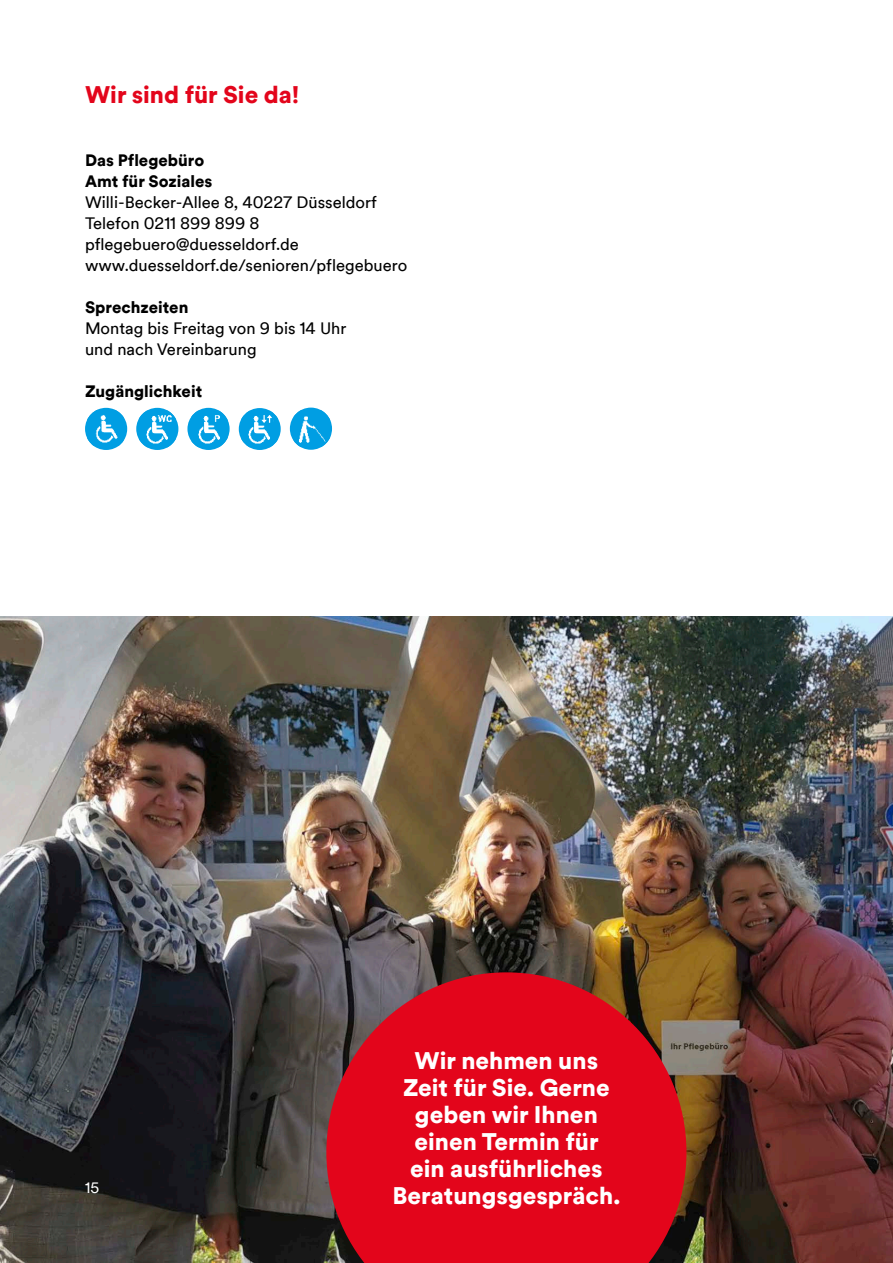
<style>
.page{position:relative;width:893px;height:1263px;background:#fff}
.page>*{position:absolute;margin:0;border:0;box-sizing:border-box;transform-origin:0 0}
.t1{font:900 24px/27px "Duesseldorf Circular TT";color:#fff;text-align:center}
.t2{font:900 24px "Duesseldorf Circular TT";color:#e3051b}
.t3{font:16.5px/21px "Duesseldorf Circular TT";color:#000}
.t4{font:900 16.5px/21px "Duesseldorf Circular TT";color:#000}
.t5{font:15px "Duesseldorf Circular TT";color:#fff}
</style>
<div class="page">
<div style="left:136px;top:408px;width:42px;height:42px;background:#009ee3;border-radius:50%"></div>
<img style="left:139px;top:411px;width:37px;height:36px">
<div style="left:85px;top:408px;width:42px;height:42px;background:#009ee3;border-radius:50%"></div>
<img style="left:87px;top:410px;width:37px;height:36px">
<svg style="left:187px;top:408px;width:43px;height:42px"></svg>
<img style="left:191px;top:411px;width:37px;height:36px">
<svg style="left:290px;top:408px;width:42px;height:42px"></svg>
<img style="left:294px;top:410px;width:36px;height:37px">
<svg style="left:239px;top:408px;width:42px;height:42px"></svg>
<img style="left:242px;top:411px;width:36px;height:36px">
<svg style="left:259px;top:413px;width:15px;height:10px"></svg>
<img style="left:0;top:617px;width:893px;height:646px">
<svg style="left:326px;top:972px;width:360px;height:291px;background:#bf1925"></svg>
<div style="left:392px;top:1051px;width:229px;height:180px;background:#e3051b"></div>
<h1 class="t2" style="left:85px;top:78px;width:215px">Wir sind für Sie da!</h1>
<p class="t4" style="left:85px;top:149px;width:129px">Das Pflegebüro<br>Amt für Soziales</p>
<p class="t3" style="left:85px;top:191px;width:324px">Willi-Becker-Allee 8, 40227 Düsseldorf Telefon 0211 899 899 8 pflegebuero@duesseldorf.de www.duesseldorf.de/senioren/pflegebuero</p>
<p class="t4" style="left:85px;top:296px;width:105px">Sprechzeiten</p>
<p class="t3" style="left:85px;top:317px;width:263px">Montag bis Freitag von 9 bis 14 Uhr und nach Vereinbarung</p>
<p class="t4" style="left:85px;top:380px;width:119px">Zugänglichkeit</p>
<p class="t5" style="left:85px;top:1178px;width:16px">15</p>
<h1 class="t1" style="left:393px;top:1046px;width:229px">Wir nehmen uns<br>Zeit für Sie. Gerne geben wir Ihnen einen Termin für<br>ein ausführliches<br>Beratungsgespräch.</h1>
</div>
